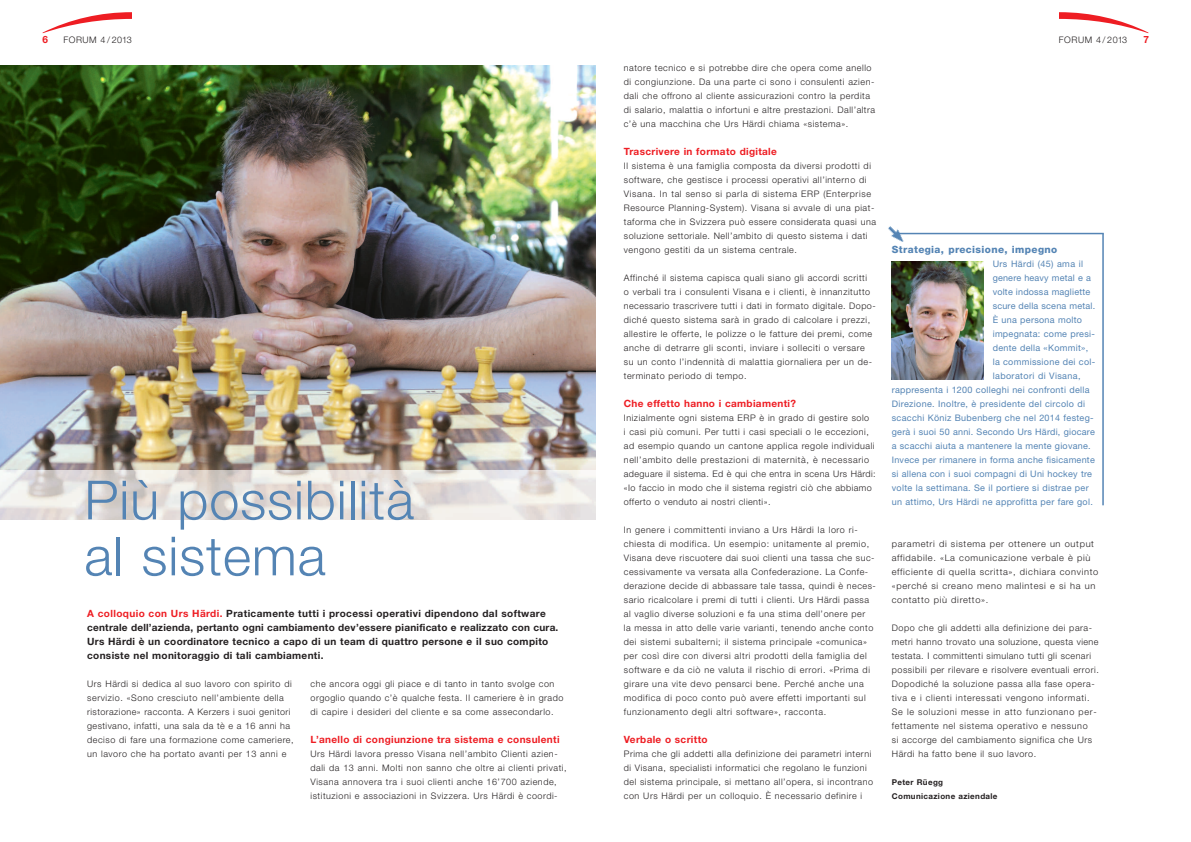
<style>
.page{position:relative;width:1191px;height:842px;background:#fff}
.page>*{position:absolute;margin:0;border:0;box-sizing:border-box;transform-origin:0 0}
.t1{font:300 54px "Helvetica Neue";letter-spacing:.015em;color:#5484b4}
.t2{font:700 10px/14px "Helvetica Neue";letter-spacing:.035em;color:#231f20}
.t3{font:700 10px "Helvetica Neue";letter-spacing:.035em;color:#ee1d23}
.t4{font:800 10px "Helvetica Neue";letter-spacing:.04em;color:#5484b4}
.t5{font:300 9px/14px "Helvetica Neue";letter-spacing:.06em;color:#231f20}
.t6{font:9px "Helvetica Neue";letter-spacing:.03em;color:#5484b4}
.t7{font:700 8px/14px "Helvetica Neue";letter-spacing:.045em;color:#231f20}
.s1{color:#ee1d23}
</style>
<div class="page">
<svg style="left:1059px;top:12px;width:89px;height:21px"></svg>
<svg style="left:43px;top:12px;width:89px;height:21px"></svg>
<img style="left:0;top:65px;width:595px;height:406px">
<hr style="left:895px;top:233px;width:208px;height:1px;background:#5484b4">
<hr style="left:1102px;top:234px;width:1px;height:271px;background:#5484b4">
<img style="left:888px;top:226px;width:17px;height:16px">
<img style="left:891px;top:261px;width:92px;height:118px">
<img style="left:0;top:471px;width:595px;height:48px">
<p class="t3" style="left:43px;top:35px;width:7px">6</p>
<p class="t5" style="left:63px;top:33px;width:70px">FORUM 4 / 2013</p>
<p class="t5" style="left:1058px;top:33px;width:70px">FORUM 4 / 2013</p>
<p class="t3" style="left:1143px;top:35px;width:7px">7</p>
<h1 class="t1" style="left:84px;top:481px;width:331px">Più possibilità</h1>
<h1 class="t1" style="left:84px;top:537px;width:243px">al sistema</h1>
<p class="t2" style="left:87px;top:608px;width:473px"><span class="s1">A colloquio con Urs Härdi.</span> Praticamente tutti i processi operativi dipendono dal software centrale dell’azienda, pertanto ogni cambiamento dev’essere pianificato e realizzato con cura.<br>Urs Härdi è un coordinatore tecnico a capo di un team di quattro persone e il suo compito consiste nel monitoraggio di tali cambiamenti.</p>
<p class="t5" style="left:310px;top:678px;width:254px">che ancora oggi gli piace e di tanto in tanto svolge con orgoglio quando c’è qualche festa. Il cameriere è in grado di capire i desideri del cliente e sa come assecondarlo.</p>
<p class="t3" style="left:310px;top:736px;width:251px">L’anello di congiunzione tra sistema e consulenti</p>
<p class="t5" style="left:310px;top:748px;width:258px">Urs Härdi lavora presso Visana nell’ambito Clienti azien&shy;dali da 13 anni. Molti non sanno che oltre ai clienti privati, Visana annovera tra i suoi clienti anche 16’700 aziende, istituzioni e associazioni in Svizzera. Urs Härdi è coordi-</p>
<p class="t5" style="left:87px;top:678px;width:208px">Urs Härdi si dedica al suo lavoro con spirito di servizio. «Sono cresciuto nell’ambiente della ristorazione» racconta. A Kerzers i suoi genitori gestivano, infatti, una sala da tè e a 16 anni ha deciso di fare una formazione come cameriere, un lavoro che ha portato avanti per 13 anni e</p>
<p class="t5" style="left:624px;top:62px;width:253px">natore tecnico e si potrebbe dire che opera come anello di congiunzione. Da una parte ci sono i consulenti azien&shy;dali che offrono al cliente assicurazioni contro la perdita di salario, malattia o infortuni e altre prestazioni. Dall’altra c’è una macchina che Urs Härdi chiama «sistema».</p>
<p class="t3" style="left:624px;top:148px;width:155px">Trascrivere in formato digitale</p>
<p class="t5" style="left:624px;top:160px;width:254px">Il sistema è una famiglia composta da diversi prodotti di software, che gestisce i processi operativi all’interno di Visana. In tal senso si parla di sistema ERP (Enterprise Resource Planning-System). Visana si avvale di una piat&shy;taforma che in Svizzera può essere considerata quasi una soluzione settoriale. Nell’ambito di questo sistema i dati vengono gestiti da un sistema centrale.</p>
<p class="t5" style="left:624px;top:272px;width:253px">Affinché il sistema capisca quali siano gli accordi scritti<br>o verbali tra i consulenti Visana e i clienti, è innanzitutto necessario trascrivere tutti i dati in formato digitale. Dopo&shy;diché questo sistema sarà in grado di calcolare i prezzi, allestire le offerte, le polizze o le fatture dei premi, come anche di detrarre gli sconti, inviare i solleciti o versare su un conto l’indennità di malattia giornaliera per un de&shy;terminato periodo di tempo.</p>
<p class="t3" style="left:624px;top:400px;width:174px">Che effetto hanno i cambiamenti?</p>
<p class="t5" style="left:624px;top:412px;width:253px">Inizialmente ogni sistema ERP è in grado di gestire solo<br>i casi più comuni. Per tutti i casi speciali o le eccezioni, ad esempio quando un cantone applica regole individuali nell’ambito delle prestazioni di maternità, è necessario adeguare il sistema. Ed è qui che entra in scena Urs Härdi: «Io faccio in modo che il sistema registri ciò che abbiamo offerto o venduto ai nostri clienti».</p>
<p class="t5" style="left:624px;top:524px;width:253px">In genere i committenti inviano a Urs Härdi la loro ri&shy;chiesta di modifica. Un esempio: unitamente al premio, Visana deve riscuotere dai suoi clienti una tassa che suc&shy;cessivamente va versata alla Confederazione. La Confe&shy;derazione decide di abbassare tale tassa, quindi è neces&shy;sario ricalcolare i premi di tutti i clienti. Urs Härdi passa al vaglio diverse soluzioni e fa una stima dell’onere per<br>la messa in atto delle varie varianti, tenendo anche conto dei sistemi subalterni; il sistema principale «comunica» per così dire con diversi altri prodotti della famiglia del software e da ciò ne valuta il rischio di errori. «Prima di girare una vite devo pensarci bene. Perché anche una modifica di poco conto può avere effetti importanti sul funzionamento degli altri software», racconta.</p>
<p class="t3" style="left:624px;top:736px;width:85px">Verbale o scritto</p>
<p class="t5" style="left:624px;top:748px;width:251px">Prima che gli addetti alla definizione dei parametri interni di Visana, specialisti informatici che regolano le funzioni del sistema principale, si mettano all’opera, si incontrano con Urs Härdi per un colloquio. È necessario definire i</p>
<p class="t4" style="left:891px;top:246px;width:167px">Strategia, precisione, impegno</p>
<p class="t6" style="left:992px;top:261px;width:92px">Urs Härdi (45) ama il</p>
<p class="t6" style="left:992px;top:275px;width:100px">genere heavy metal e a</p>
<p class="t6" style="left:992px;top:289px;width:99px">volte indossa magliette</p>
<p class="t6" style="left:992px;top:303px;width:104px">scure della scena metal.</p>
<p class="t6" style="left:992px;top:317px;width:91px">È una persona molto</p>
<p class="t6" style="left:992px;top:331px;width:104px">impegnata: come presi-</p>
<p class="t6" style="left:992px;top:345px;width:97px">dente della «Kommit»,</p>
<p class="t6" style="left:992px;top:359px;width:104px">la commissione dei col-</p>
<p class="t6" style="left:992px;top:373px;width:89px">laboratori di Visana,</p>
<p class="t6" style="left:891px;top:387px;width:199px">rappresenta i 1200 colleghi nei confronti della</p>
<p class="t6" style="left:891px;top:401px;width:195px">Direzione. Inoltre, è presidente del circolo di</p>
<p class="t6" style="left:891px;top:415px;width:203px">scacchi Köniz Bubenberg che nel 2014 festeg-</p>
<p class="t6" style="left:891px;top:429px;width:204px">gerà i suoi 50 anni. Secondo Urs Härdi, giocare</p>
<p class="t6" style="left:891px;top:443px;width:200px">a scacchi aiuta a mantenere la mente giovane.</p>
<p class="t6" style="left:891px;top:457px;width:204px">Invece per rimanere in forma anche fisicamente</p>
<p class="t6" style="left:891px;top:471px;width:202px">si allena con i suoi compagni di Uni hockey tre</p>
<p class="t6" style="left:891px;top:485px;width:198px">volte la settimana. Se il portiere si distrae per</p>
<p class="t6" style="left:891px;top:499px;width:202px">un attimo, Urs Härdi ne approfitta per fare gol.</p>
<p class="t5" style="left:891px;top:538px;width:208px">parametri di sistema per ottenere un output affidabile. «La comunicazione verbale è più efficiente di quella scritta», dichiara convinto «perché si creano meno malintesi e si ha un contatto più diretto».</p>
<p class="t5" style="left:891px;top:622px;width:208px">Dopo che gli addetti alla definizione dei para&shy;metri hanno trovato una soluzione, questa viene testata. I committenti simulano tutti gli scenari possibili per rilevare e risolvere eventuali errori.<br>Dopodiché la soluzione passa alla fase opera&shy;tiva e i clienti interessati vengono informati.<br>Se le soluzioni messe in atto funzionano per&shy;fettamente nel sistema operativo e nessuno<br>si accorge del cambiamento significa che Urs Härdi ha fatto bene il suo lavoro.</p>
<p class="t7" style="left:891px;top:776px;width:107px">Peter Rüegg<br>Comunicazione aziendale</p>
</div>
